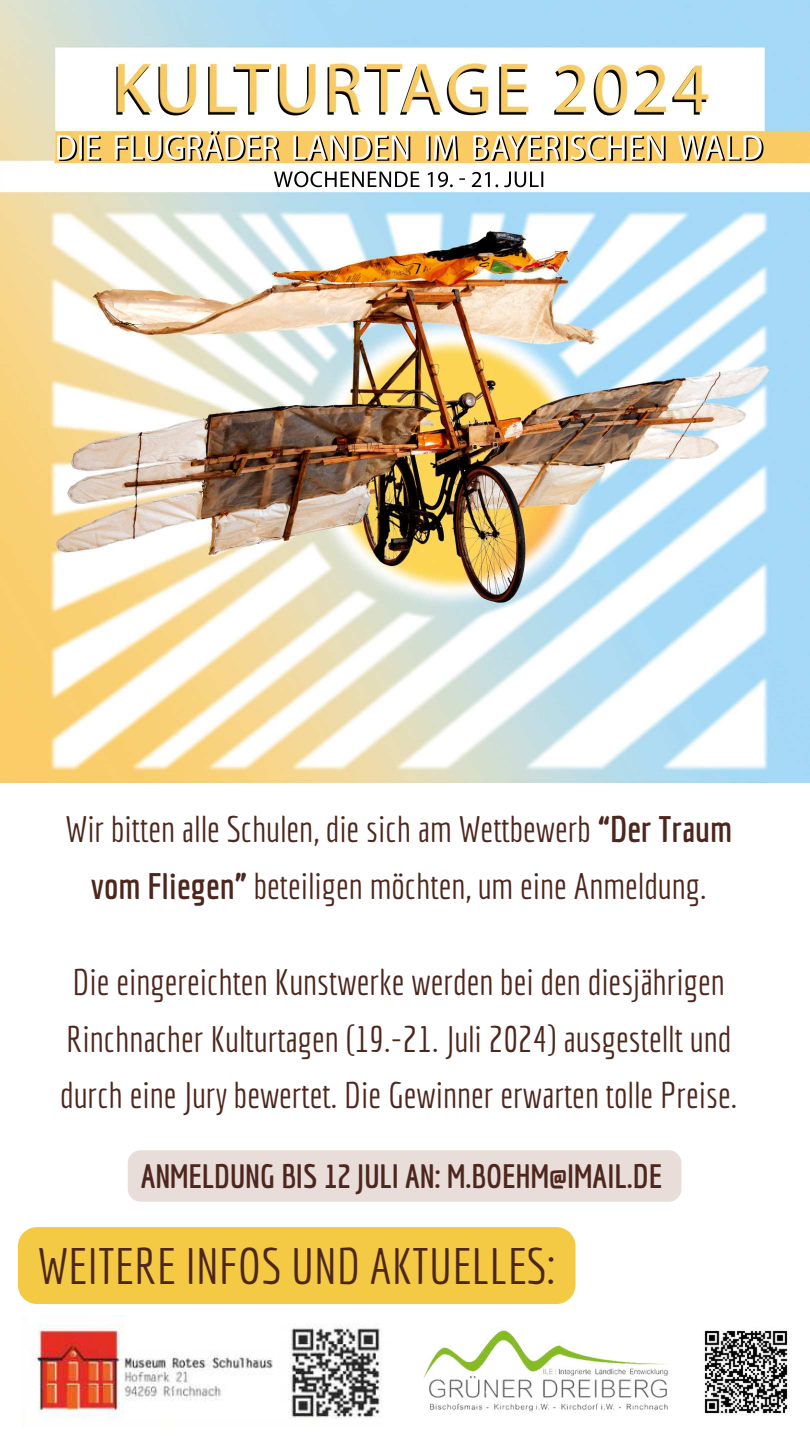
<style>
.page{position:relative;width:810px;height:1440px;background:#fff}
.page>*{position:absolute;margin:0;border:0;box-sizing:border-box;transform-origin:0 0}
.t1{font:50px "Economica";color:#4d271d}
.t2{font:36px/56.2px "Economica";color:#4d271d;text-align:center}
.t3{font:700 33px "Economica";color:#4d271d}
.s1{font-weight:700}
</style>
<div class="page">
<img style="left:0;top:0;width:810px;height:782px">
<img style="left:116px;top:66px;width:590px;height:49px">
<img style="left:62px;top:131px;width:699px;height:30px">
<img style="left:60px;top:130px;width:699px;height:30px">
<img style="left:274px;top:171px;width:269px;height:16px">
<img style="left:35px;top:1315px;width:238px;height:103px">
<img style="left:288px;top:1324px;width:94px;height:94px">
<img style="left:423px;top:1330px;width:246px;height:84px">
<img style="left:704px;top:1330px;width:86px;height:85px">
<div style="left:128px;top:1150px;width:554px;height:52px;background:#e9ddda"></div>
<div style="left:18px;top:1227px;width:558px;height:77px;background:#f4ca44;border-radius:19px"></div>
<p class="t2" style="left:65px;top:801px;width:668px">Wir bitten alle Schulen, die sich am Wettbewerb <span class="s1">&lt;Der Traum vom Fliegen=</span> beteiligen möchten, um eine Anmeldung.</p>
<p class="t2" style="left:60px;top:954px;width:679px">Die eingereichten Kunstwerke werden bei den diesjährigen<br>Rinchnacher Kulturtagen (19.-21. Juli 2024) ausgestellt und durch eine Jury bewertet. Die Gewinner erwarten tolle Preise.</p>
<p class="t3" style="left:141px;top:1157px;width:523px">ANMELDUNG BIS 12 JULI AN: M.BOEHM@IMAIL.DE</p>
<h1 class="t1" style="left:38px;top:1237px;width:519px">WEITERE INFOS UND AKTUELLES:</h1>
</div>
